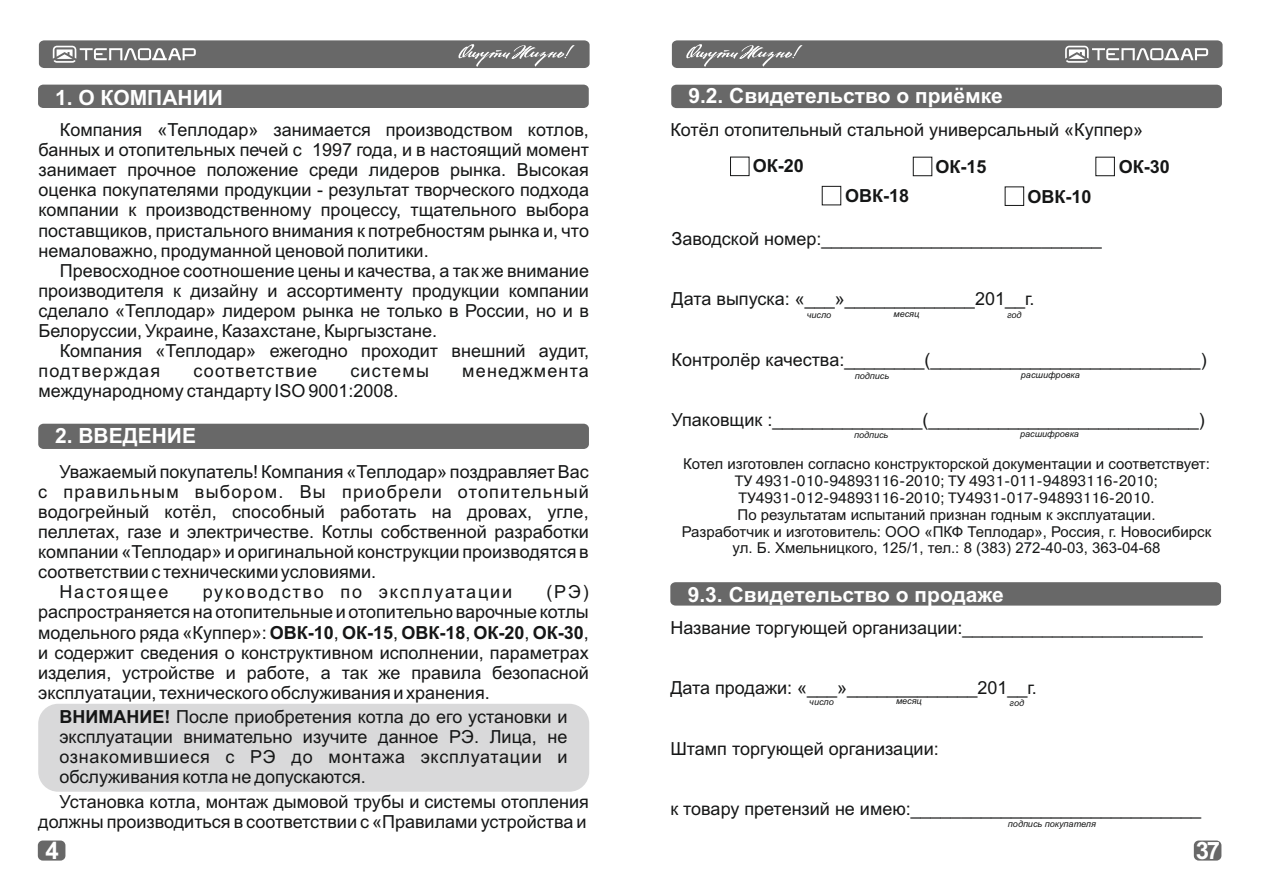
<style>
.page{position:relative;width:1263px;height:893px;background:#fff}
.page>*{position:absolute;margin:0;border:0;box-sizing:border-box;transform-origin:0 0}
.t1{font:700 24px "Arial";color:#fff}
.t2{font:700 21px "Arial";color:#fff}
.t3{font:18px/20.1px "Arial";color:#151616;text-align:justify}
.t4{font:18px "Arial";letter-spacing:.065em;color:#151616}
.t5{font:18px "Arial";letter-spacing:.1em;color:#151616}
.t6{font:700 18px "Arial";color:#151616}
.t7{font:15px/16.8px "Arial";color:#151616;text-align:center}
.t8{font:15px/16.8px "Pragmatica C";color:#151616}
.t9{font:italic 9px "Arial";color:#151616}
.s1{font-weight:700}
</style>
<div class="page">
<div style="left:38px;top:704px;width:551px;height:88px;background:#d9d9da;border-radius:20px"></div>
<svg style="left:38px;top:840px;width:27px;height:21px"></svg>
<svg style="left:1194px;top:840px;width:27px;height:21px"></svg>
<div style="left:38px;top:85px;width:551px;height:23px;background:#686868"></div>
<div style="left:38px;top:424px;width:551px;height:25px;background:#686868;border-radius:5px"></div>
<svg style="left:670px;top:582px;width:551px;height:24px;background:#6c6c6c"></svg>
<div style="left:671px;top:85px;width:551px;height:23px;background:#686868"></div>
<div style="left:730px;top:157px;width:19px;height:19px;border:1px solid #151616"></div>
<div style="left:822px;top:186px;width:19px;height:19px;border:1px solid #151616"></div>
<div style="left:913px;top:157px;width:19px;height:19px;border:1px solid #151616"></div>
<div style="left:1005px;top:186px;width:19px;height:20px;border:1px solid #151616"></div>
<div style="left:1095px;top:157px;width:20px;height:19px;border:1px solid #151616"></div>
<svg style="left:39px;top:40px;width:551px;height:28px;background:#767676"></svg>
<svg style="left:672px;top:40px;width:550px;height:28px;background:#757575"></svg>
<p class="t2" style="left:55px;top:89px;width:169px">1. О КОМПАНИИ</p>
<p class="t3" style="left:39px;top:121px;width:552px;text-indent:21px">Компания «Теплодар» занимается производством котлов, банных и отопительных печей с 1997 года, и в настоящий момент занимает прочное положение среди лидеров рынка. Высокая оценка покупателями продукции - результат творческого подхода компании к производственному процессу, тщательного выбора поставщиков, пристального внимания к потребностям рынка и, что немаловажно, продуманной ценовой политики.</p>
<p class="t3" style="left:39px;top:262px;width:552px;text-indent:21px">Превосходное соотношение цены и качества, а так же внимание производителя к дизайну и ассортименту продукции компании сделало «Теплодар» лидером рынка не только в России, но и в Белоруссии, Украине, Казахстане, Кыргызстане.</p>
<p class="t3" style="left:39px;top:343px;width:552px;text-indent:21px">Компания «Теплодар» ежегодно проходит внешний аудит, подтверждая</p>
<p class="t4" style="left:193px;top:364px;width:125px">соответствие</p>
<p class="t4" style="left:350px;top:364px;width:80px">системы</p>
<p class="t4" style="left:462px;top:364px;width:128px">менеджмента</p>
<p class="t3" style="left:39px;top:383px;width:361px">международному стандарту ISO 9001:2008.</p>
<p class="t2" style="left:55px;top:428px;width:142px">2. ВВЕДЕНИЕ</p>
<p class="t3" style="left:60px;top:463px;width:531px">Уважаемый покупатель! Компания «Теплодар» поздравляет Вас</p>
<p class="t4" style="left:38px;top:485px;width:552px">с правильным выбором. Вы приобрели отопительный</p>
<p class="t3" style="left:38px;top:503px;width:552px">водогрейный котёл, способный работать на дровах, угле,</p>
<p class="t3" style="left:38px;top:523px;width:552px">пеллетах, газе и электричестве. Котлы собственной разработки</p>
<p class="t3" style="left:38px;top:543px;width:552px">компании «Теплодар» и оригинальной конструкции производятся в</p>
<p class="t3" style="left:38px;top:563px;width:340px">соответствии с техническими условиями.</p>
<p class="t5" style="left:59px;top:585px;width:110px">Настоящее</p>
<p class="t5" style="left:203px;top:585px;width:311px">руководство по эксплуатации</p>
<p class="t3" style="left:38px;top:584px;width:552px;text-indent:508px">(РЭ) распространяется на отопительные и отопительно варочные котлы модельного ряда «Куппер»: <span class="s1">ОВК-10</span>, <span class="s1">ОК-15</span>, <span class="s1">ОВК-18</span>, <span class="s1">ОК-20</span>, <span class="s1">ОК-30</span>, и содержит сведения о конструктивном исполнении, параметрах изделия, устройстве и работе, а так же правила безопасной эксплуатации, технического обслуживания и хранения.</p>
<p class="t3" style="left:59px;top:708px;width:510px"><span class="s1">ВНИМАНИЕ!</span> После приобретения котла до его установки и эксплуатации внимательно изучите данное РЭ. Лица, не ознакомившиеся с РЭ до монтажа эксплуатации и обслуживания котла не допускаются.</p>
<p class="t3" style="left:38px;top:793px;width:552px;text-align:right">Установка котла, монтаж дымовой трубы и системы отопления должны производиться в соответствии с «Правилами устройства и</p>
<p class="t2" style="left:688px;top:88px;width:316px">9.2. Свидетельство о приёмке</p>
<p class="t3" style="left:670px;top:121px;width:474px">Котёл отопительный стальной универсальный «Куппер»</p>
<p class="t6" style="left:753px;top:159px;width:52px">ОК-20</p>
<p class="t6" style="left:845px;top:189px;width:65px">ОВК-18</p>
<p class="t6" style="left:935px;top:160px;width:52px">ОК-15</p>
<p class="t6" style="left:1027px;top:189px;width:65px">ОВК-10</p>
<p class="t3" style="left:672px;top:230px;width:432px">Заводской номер:____________________________</p>
<p class="t3" style="left:672px;top:291px;width:364px">Дата выпуска: «___ _____________ 1__г.</p>
<p class="t3" style="left:835px;top:291px;width:12px">»</p>
<p class="t3" style="left:975px;top:291px;width:22px">20</p>
<p class="t9" style="left:807px;top:311px;width:26px">число</p>
<p class="t9" style="left:893px;top:310px;width:27px">месяц</p>
<p class="t9" style="left:1007px;top:312px;width:16px">год</p>
<p class="t6" style="left:1119px;top:160px;width:52px">ОК-30</p>
<p class="t3" style="left:672px;top:351px;width:536px">Контролёр качества:________(___________________________)</p>
<p class="t9" style="left:855px;top:372px;width:36px">подпись</p>
<p class="t9" style="left:1021px;top:371px;width:60px">расшифровка</p>
<p class="t3" style="left:672px;top:411px;width:535px">Упаковщик :_______________(___________________________)</p>
<p class="t7" style="left:683px;top:457px;width:528px">Котел изготовлен согласно конструкторской документации и соответствует:</p>
<p class="t7" style="left:682px;top:508px;width:531px">По результатам испытаний признан годным к эксплуатации.<br>Разработчик и изготовитель: ООО «ПКФ Теплодар», Россия, г. Новосибирск ул. Б. Хмельницкого, 125/1, тел.: 8 (383) 272-40-03, 363-04-68</p>
<p class="t9" style="left:854px;top:432px;width:36px">подпись</p>
<p class="t9" style="left:1020px;top:431px;width:60px">расшифровка</p>
<p class="t8" style="left:735px;top:474px;width:425px">ТУ 4931-010-94893116-2010; ТУ 4931-011-94893116-2010;<br>ТУ4931-012-94893116-2010; ТУ4931-017-94893116-2010.</p>
<p class="t2" style="left:688px;top:587px;width:318px">9.3. Свидетельство о продаже</p>
<p class="t3" style="left:670px;top:619px;width:534px">Название торгующей организации:________________________</p>
<p class="t3" style="left:670px;top:680px;width:368px">Дата продажи: «___ _____________ 1__г.</p>
<p class="t3" style="left:837px;top:680px;width:12px">»</p>
<p class="t3" style="left:977px;top:680px;width:22px">20</p>
<p class="t9" style="left:809px;top:698px;width:26px">число</p>
<p class="t9" style="left:896px;top:698px;width:27px">месяц</p>
<p class="t9" style="left:1010px;top:699px;width:16px">год</p>
<p class="t3" style="left:670px;top:740px;width:270px">Штамп торгующей организации:</p>
<p class="t3" style="left:670px;top:800px;width:532px">к товару претензий не имею:_____________________________</p>
<p class="t9" style="left:1008px;top:820px;width:89px">подпись покупателя</p>
<h1 class="t1" style="left:46px;top:842px;width:15px">4</h1>
<h1 class="t1" style="left:1196px;top:841px;width:26px">37</h1>
</div>
